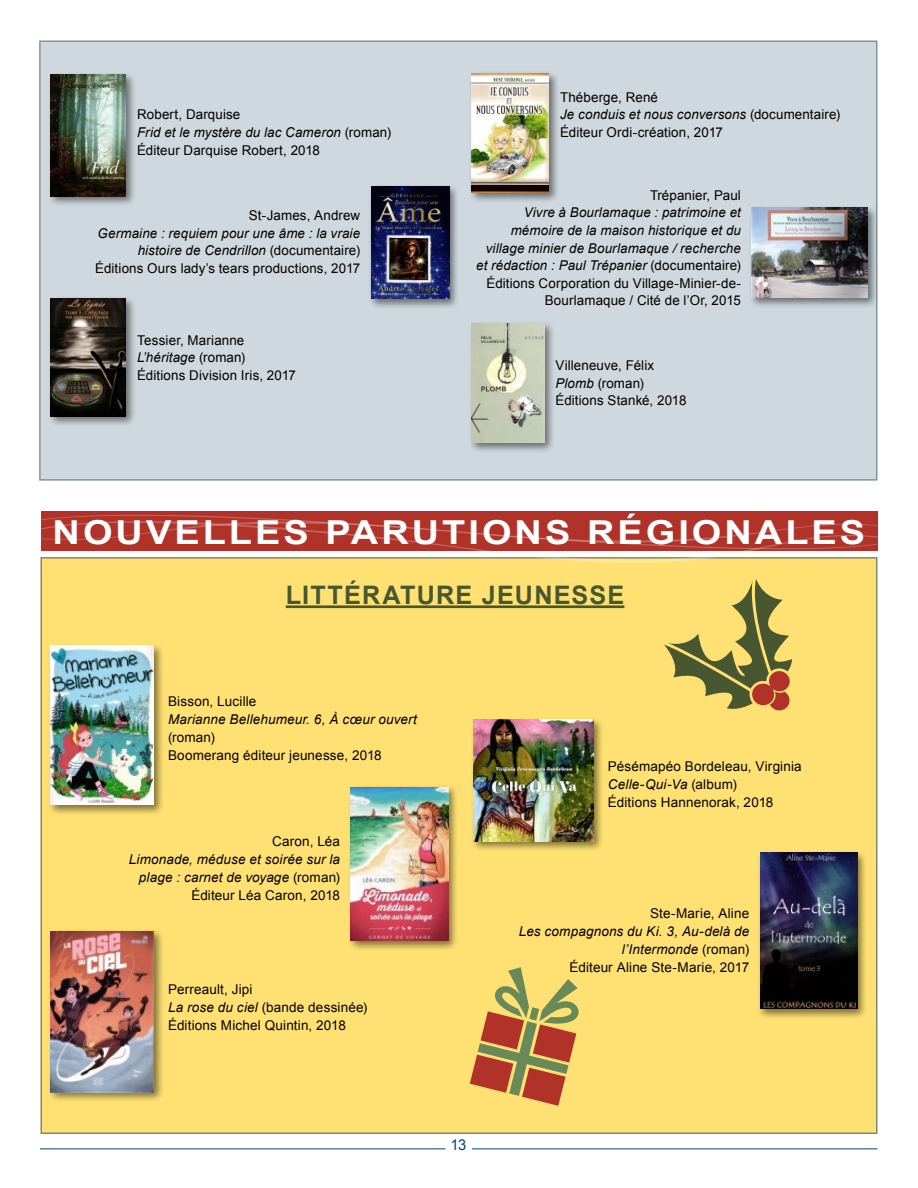
<style>
.page{position:relative;width:918px;height:1188px;background:#fff}
.page>*{position:absolute;margin:0;border:0;box-sizing:border-box;transform-origin:0 0}
.t1{font:700 33px "Arial";letter-spacing:.08em;color:#fff;scale:1.15 1}
.t2{font:700 25.5px "Arial";letter-spacing:.045em;color:#48572f}
.t3{font:15px "Arial";color:#00447c}
.t4{font:13.5px/17.7px "Arial";letter-spacing:.01em;color:#000}
.t5{font:italic 13.5px/17.7px "Arial";letter-spacing:.01em;color:#000;text-align:right}
.s1{font-style:italic}
.s2{font-style:normal}
</style>
<div class="page">
<hr style="left:40px;top:1149px;width:406px;height:1px;background:#00447c">
<hr style="left:472px;top:1149px;width:406px;height:1px;background:#00447c">
<div style="left:40px;top:557px;width:838px;height:577px;background:#ffe173"></div>
<hr style="left:286px;top:605px;width:338px;height:3px;background:#48572f">
<div style="left:47px;top:643px;width:117px;height:173px;background:#000;opacity:.5"></div>
<img style="left:51px;top:646px;width:103px;height:159px">
<div style="left:47px;top:928px;width:117px;height:175px;background:#000;opacity:.5"></div>
<img style="left:51px;top:932px;width:103px;height:160px">
<div style="left:470px;top:717px;width:134px;height:135px;background:#000;opacity:.5"></div>
<img style="left:473px;top:720px;width:120px;height:121px">
<div style="left:757px;top:850px;width:111px;height:170px;background:#000;opacity:.5"></div>
<img style="left:760px;top:853px;width:97px;height:156px">
<div style="left:348px;top:784px;width:111px;height:168px;background:#000;opacity:.5"></div>
<img style="left:351px;top:787px;width:97px;height:154px">
<svg style="left:41px;top:511px;width:837px;height:53px;fill:#b13228"></svg>
<svg style="left:470px;top:967px;width:109px;height:139px"></svg>
<svg style="left:664px;top:579px;width:128px;height:132px"></svg>
<div style="left:39px;top:40px;width:839px;height:441px;background:#ced8de;border:2px solid #81949e"></div>
<div style="left:47px;top:72px;width:90px;height:135px;background:#000;opacity:.5"></div>
<img style="left:51px;top:75px;width:75px;height:121px">
<div style="left:468px;top:70px;width:92px;height:133px;background:#000;opacity:.5"></div>
<img style="left:471px;top:73px;width:78px;height:119px">
<div style="left:468px;top:321px;width:87px;height:133px;background:#000;opacity:.5"></div>
<img style="left:471px;top:324px;width:73px;height:119px">
<div style="left:749px;top:204px;width:129px;height:105px;background:#000;opacity:.5"></div>
<img style="left:752px;top:208px;width:116px;height:89px">
<div style="left:47px;top:296px;width:90px;height:131px;background:#000;opacity:.5"></div>
<img style="left:51px;top:299px;width:75px;height:117px">
<div style="left:368px;top:183px;width:92px;height:126px;background:#000;opacity:.5"></div>
<img style="left:371px;top:186px;width:78px;height:113px">
<p class="t4" style="left:137px;top:106px;width:256px">Robert, Darquise<br><span class="s1">Frid et le mystère du lac Cameron</span> (roman)<br>Éditeur Darquise Robert, 2018</p>
<p class="t4" style="left:249px;top:207px;width:113px">St-James, Andrew</p>
<p class="t5" style="left:95px;top:224px;width:267px">Germaine : requiem pour une âme : la vraie histoire de Cendrillon <span class="s2">(documentaire)<br>Éditions Ours lady’s tears productions, 2017</span></p>
<p class="t4" style="left:137px;top:331px;width:160px">Tessier, Marianne<br><span class="s1">L’héritage</span> (roman)<br>Éditions Division Iris, 2017</p>
<p class="t4" style="left:560px;top:88px;width:282px">Théberge, René<br><span class="s1">Je conduis et nous conversons</span> (documentaire)<br>Éditeur Ordi-création, 2017</p>
<p class="t4" style="left:650px;top:186px;width:92px">Trépanier, Paul</p>
<p class="t5" style="left:476px;top:204px;width:266px">Vivre à Bourlamaque : patrimoine et mémoire de la maison historique et du village minier de Bourlamaque / recherche et rédaction : Paul Trépanier <span class="s2">(documentaire)<br>Éditions Corporation du Village-Minier-de-Bourlamaque / Cité de l’Or, 2015</span></p>
<p class="t4" style="left:556px;top:357px;width:132px">Villeneuve, Félix<br><span class="s1">Plomb</span> (roman)<br>Éditions Stanké, 2018</p>
<h1 class="t1" style="left:53px;top:514px;width:708px">NOUVELLES PARUTIONS RÉGIONALES</h1>
<h2 class="t2" style="left:286px;top:581px;width:340px">LITTÉRATURE JEUNESSE</h2>
<p class="t4" style="left:168px;top:692px;width:90px">Bisson, Lucille</p>
<p class="t5" style="left:168px;top:710px;width:251px">Marianne Bellehumeur. 6, À cœur ouvert</p>
<p class="t4" style="left:168px;top:728px;width:215px">(roman)<br>Boomerang éditeur jeunesse, 2018</p>
<p class="t4" style="left:272px;top:832px;width:69px">Caron, Léa</p>
<p class="t5" style="left:129px;top:850px;width:213px">Limonade, méduse et soirée sur la plage : carnet de voyage <span class="s2">(roman)<br>Éditeur Léa Caron, 2018</span></p>
<p class="t4" style="left:168px;top:981px;width:201px">Perreault, Jipi<br><span class="s1">La rose du ciel</span> (bande dessinée)<br>Éditions Michel Quintin, 2018</p>
<p class="t3" style="left:451px;top:1136px;width:17px">13</p>
<p class="t4" style="left:608px;top:757px;width:195px">Pésémapéo Bordeleau, Virginia<br><span class="s1">Celle-Qui-Va</span> (album)<br>Éditions Hannenorak, 2018</p>
<p class="t4" style="left:650px;top:904px;width:101px">Ste-Marie, Aline</p>
<p class="t5" style="left:519px;top:922px;width:232px">Les compagnons du Ki. 3, Au-delà de l’Intermonde <span class="s2">(roman)<br>Éditeur Aline Ste-Marie, 2017</span></p>
</div>
